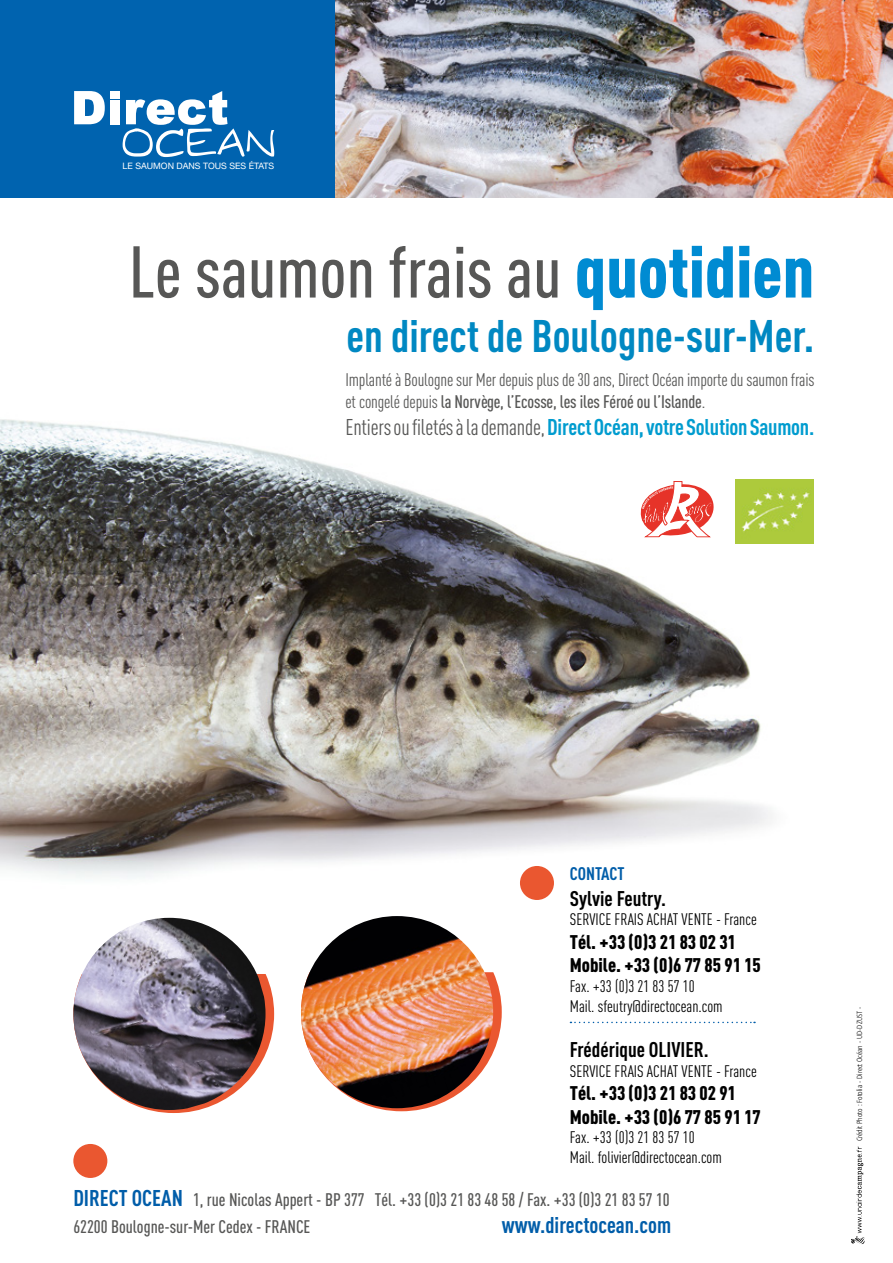
<style>
.page{position:relative;width:893px;height:1263px;background:#fff}
.page>*{position:absolute;margin:0;border:0;box-sizing:border-box;transform-origin:0 0}
.t1{font:500 72px "DIN Cond";color:#575756}
.t2{font:700 45px "DIN Cond";color:#0088c2}
.t3{font:700 22.5px "DIN Cond";letter-spacing:-.01em;color:#009ccf}
.t4{font:700 22.5px "DIN Cond";color:#005da9}
.t5{font:700 21px "DIN Cond";color:#000}
.t6{font:900 19.5px/23.4px "DIN Cond";color:#000}
.t7{font:18px/21.6px "DIN Cond";letter-spacing:-.01em;color:#575756}
.t8{font:500 18px/27px "DIN Cond";color:#575756}
.t9{font:700 18px "DIN Cond";color:#005da9}
.t10{font:16.5px/19.8px "DIN Cond";color:#000}
.t11{font:8.85px "Helvetica Neue";color:#fff}
.t12{font:7.5px "Humanist 777 BT Light Condensed B";color:#000}
.s1{font-weight:900;color:#008bd2}
.s2{font-weight:500}
.s3{font-weight:400;color:#575756}
.s4{font-weight:700;font-size:22.5px;color:#005da9}
</style>
<div class="page">
<img style="left:0;top:419px;width:814px;height:507px">
<div style="left:0;top:0;width:336px;height:198px;background:#0063af"></div>
<svg style="left:74px;top:91px;width:31px;height:33px"></svg>
<div style="left:110px;top:91px;width:10px;height:7px;background:#fff"></div>
<div style="left:110px;top:100px;width:10px;height:24px;background:#fff"></div>
<svg style="left:123px;top:91px;width:151px;height:66px"></svg>
<div style="left:73px;top:1144px;width:34px;height:34px;background:#ea5730;border-radius:50%"></div>
<div style="left:520px;top:866px;width:34px;height:34px;background:#ea5730;border-radius:50%"></div>
<svg style="left:149px;top:975px;width:125px;height:138px"></svg>
<img style="left:73px;top:918px;width:193px;height:192px">
<img style="left:336px;top:0;width:557px;height:198px">
<svg style="left:570px;top:1022px;width:185px;height:1px"></svg>
<svg style="left:638px;top:481px;width:78px;height:57px"></svg>
<img style="left:735px;top:479px;width:78px;height:64px">
<svg style="left:851px;top:1146px;width:14px;height:98px"></svg>
<svg style="left:301px;top:972px;width:201px;height:139px"></svg>
<img style="left:301px;top:916px;width:192px;height:192px;border-radius:96px">
<p class="t11" style="left:123px;top:160px;width:153px">LE SAUMON DANS TOUS SES ÉTATS</p>
<h1 class="t1" style="left:129px;top:229px;width:687px">Le saumon frais au <span class="s1">quotidien</span></h1>
<h2 class="t2" style="left:346px;top:309px;width:469px">en direct de Boulogne-sur-Mer.</h2>
<p class="t7" style="left:345px;top:369px;width:470px">Implanté à Boulogne sur Mer depuis plus de 30 ans, Direct Océan importe du saumon frais et congelé depuis <span class="s2">la Norvège, l’Ecosse, les iles Féroé ou l’Islande</span>.</p>
<h3 class="t3" style="left:345px;top:413px;width:470px"><span class="s3">Entiers ou filetés à la demande,</span> Direct Océan, votre Solution Saumon.</h3>
<p class="t9" style="left:570px;top:863px;width:56px">CONTACT</p>
<p class="t5" style="left:570px;top:885px;width:98px">Sylvie Feutry.</p>
<p class="t10" style="left:570px;top:910px;width:188px">SERVICE FRAIS ACHAT VENTE - France</p>
<p class="t6" style="left:570px;top:930px;width:192px">Tél. +33 (0)3 21 83 02 31<br>Mobile. +33 (0)6 77 85 91 15</p>
<p class="t10" style="left:570px;top:976px;width:154px">Fax. +33 (0)3 21 83 57 10<br>Mail. sfeutry@directocean.com</p>
<p class="t5" style="left:570px;top:1037px;width:140px">Frédérique OLIVIER.</p>
<p class="t10" style="left:570px;top:1061px;width:188px">SERVICE FRAIS ACHAT VENTE - France</p>
<p class="t6" style="left:570px;top:1081px;width:192px">Tél. +33 (0)3 21 83 02 91<br>Mobile. +33 (0)6 77 85 91 17</p>
<p class="t10" style="left:570px;top:1127px;width:154px">Fax. +33 (0)3 21 83 57 10<br>Mail. folivier@directocean.com</p>
<p class="t8" style="left:73px;top:1185px;width:598px"><span class="s4">DIRECT OCEAN</span> 1, rue Nicolas Appert - BP 377 Tél. +33 (0)3 21 83 48 58 / Fax. +33 (0)3 21 83 57 10<br>62200 Boulogne-sur-Mer Cedex - FRANCE</p>
<h3 class="t4" style="left:502px;top:1211px;width:171px">www.directocean.com</h3>
<p class="t12" style="left:855px;top:1141px;width:136px;rotate:-90deg">Crédit Photo : Fotolia - Direct Océan - UD-DZUST -</p>
</div>
